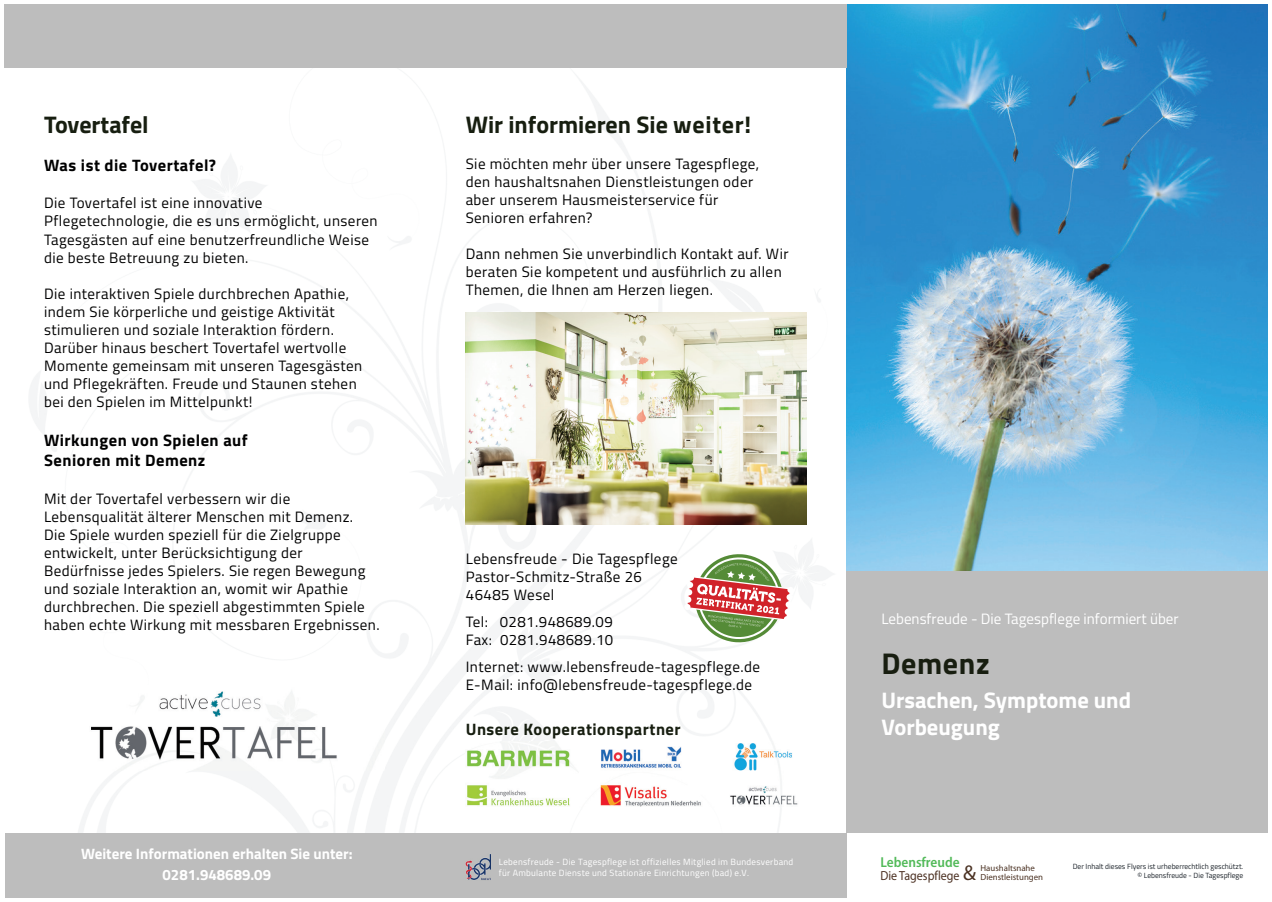
<style>
.page{position:relative;width:1272px;height:902px;background:#fff}
.page>*{position:absolute;margin:0;border:0;box-sizing:border-box;transform-origin:0 0}
.t1{font:700 30px "Titillium Web";letter-spacing:.02em;color:#181e10}
.t2{font:700 24px "Titillium Web";color:#171e10}
.t3{font:700 22.5px/27px "Titillium Web";color:#fff}
.t4{font:21.45px "Myriad Pro";color:#4b3223}
.t5{font:700 16.5px/19.8px "Titillium Web";letter-spacing:.03em;color:#000001}
.t6{font:700 16.5px "Titillium Web";letter-spacing:.03em;color:#171e10}
.t7{font:15px/18px "Titillium Web";letter-spacing:.03em;color:#000001}
.t8{font:700 15px/21px "Titillium Web";color:#fff;text-align:center}
.t9{font:15px "Titillium Web";color:#fff}
.t10{font:600 semi-condensed 14.4px "Myriad Pro";color:#52ba59}
.t11{font:13.2px "Myriad Pro";color:#4c3123;scale:.91 1}
.t12{font:9px/10.8px "Titillium Web";letter-spacing:.03em;color:#fff}
.t13{font:8.85px "Myriad Pro";color:#4b3223}
.t14{font:7.5px/9px "Titillium Web";color:#1d242b;text-align:right}
</style>
<div class="page">
<img style="left:29px;top:74px;width:804px;height:759px">
<div style="left:5px;top:833px;width:841px;height:64px;background:#bdbdbd"></div>
<img style="left:846px;top:4px;width:421px;height:567px">
<div style="left:846px;top:571px;width:421px;height:262px;background:#bdbdbd"></div>
<img style="left:465px;top:312px;width:341px;height:213px">
<img style="left:466px;top:741px;width:340px;height:66px">
<div style="left:4px;top:4px;width:842px;height:64px;background:#bdbdbd"></div>
<img style="left:465px;top:854px;width:26px;height:26px">
<img style="left:44px;top:685px;width:340px;height:85px">
<div style="left:787px;top:586px;width:6px;height:7px;background:#fff;border-radius:50%"></div>
<div style="left:684px;top:603px;width:6px;height:7px;background:#fff;border-radius:50%"></div>
<svg style="left:685px;top:553px;width:107px;height:90px"></svg>
<h2 class="t2" style="left:44px;top:106px;width:106px">Tovertafel</h2>
<p class="t5" style="left:44px;top:154px;width:174px">Was ist die Tovertafel?</p>
<p class="t7" style="left:44px;top:193px;width:335px">Die Tovertafel ist eine innovative Pflegetechnologie, die es uns ermöglicht, unseren Tagesgästen auf eine benutzerfreundliche Weise die beste Betreuung zu bieten.</p>
<p class="t7" style="left:44px;top:283px;width:320px">Die interaktiven Spiele durchbrechen Apathie, indem Sie körperliche und geistige Aktivität stimulieren und soziale Interaktion fördern.<br>Darüber hinaus beschert Tovertafel wertvolle Momente gemeinsam mit unseren Tagesgästen und Pflegekräften. Freude und Staunen stehen bei den Spielen im Mittelpunkt!</p>
<p class="t5" style="left:44px;top:429px;width:205px">Wirkungen von Spielen auf<br>Senioren mit Demenz</p>
<p class="t7" style="left:44px;top:489px;width:337px">Mit der Tovertafel verbessern wir die Lebensqualität älterer Menschen mit Demenz.<br>Die Spiele wurden speziell für die Zielgruppe entwickelt, unter Berücksichtigung der Bedürfnisse jedes Spielers. Sie regen Bewegung und soziale Interaktion an, womit wir Apathie durchbrechen. Die speziell abgestimmten Spiele haben echte Wirkung mit messbaren Ergebnissen.</p>
<p class="t8" style="left:81px;top:842px;width:273px">Weitere Informationen erhalten Sie unter:<br>0281.948689.09</p>
<h2 class="t2" style="left:465px;top:106px;width:287px">Wir informieren Sie weiter!</h2>
<p class="t7" style="left:465px;top:154px;width:295px">Sie möchten mehr über unsere Tagespflege, den haushaltsnahen Dienstleistungen oder aber unserem Hausmeisterservice für Senioren erfahren?</p>
<p class="t7" style="left:465px;top:244px;width:324px">Dann nehmen Sie unverbindlich Kontakt auf. Wir beraten Sie kompetent und ausführlich zu allen<br>Themen, die Ihnen am Herzen liegen.</p>
<p class="t7" style="left:466px;top:548px;width:213px">Lebensfreude - Die Tagespflege<br>Pastor-Schmitz-Straße 26<br>46485 Wesel</p>
<p class="t7" style="left:466px;top:611px;width:149px">Tel: 0281.948689.09<br>Fax: 0281.948689.10</p>
<p class="t7" style="left:466px;top:656px;width:296px">Internet: www.lebensfreude-tagespflege.de<br>E-Mail: info@lebensfreude-tagespflege.de</p>
<p class="t6" style="left:466px;top:716px;width:216px">Unsere Kooperationspartner</p>
<p class="t12" style="left:499px;top:856px;width:296px">Lebensfreude - Die Tagespflege ist offizielles Mitglied im Bundesverband für Ambulante Dienste und Stationäre Einrichtungen (bad) e.V.</p>
<p class="t9" style="left:881px;top:607px;width:299px">Lebensfreude - Die Tagespflege informiert über</p>
<h1 class="t1" style="left:881px;top:640px;width:110px">Demenz</h1>
<h3 class="t3" style="left:881px;top:685px;width:251px">Ursachen, Symptome und<br>Vorbeugung</h3>
<p class="t10" style="left:880px;top:852px;width:81px">Lebensfreude</p>
<p class="t11" style="left:880px;top:867px;width:88px">Die Tagespflege</p>
<p class="t13" style="left:980px;top:862px;width:56px">Haushaltsnahe</p>
<h3 class="t4" style="left:963px;top:859px;width:14px">&amp;</h3>
<p class="t13" style="left:980px;top:871px;width:64px">Dienstleistungen</p>
<p class="t14" style="left:1072px;top:861px;width:172px">Der Inhalt dieses Flyers ist urheberrechtlich geschützt. © Lebensfreude - Die Tagespflege</p>
</div>
